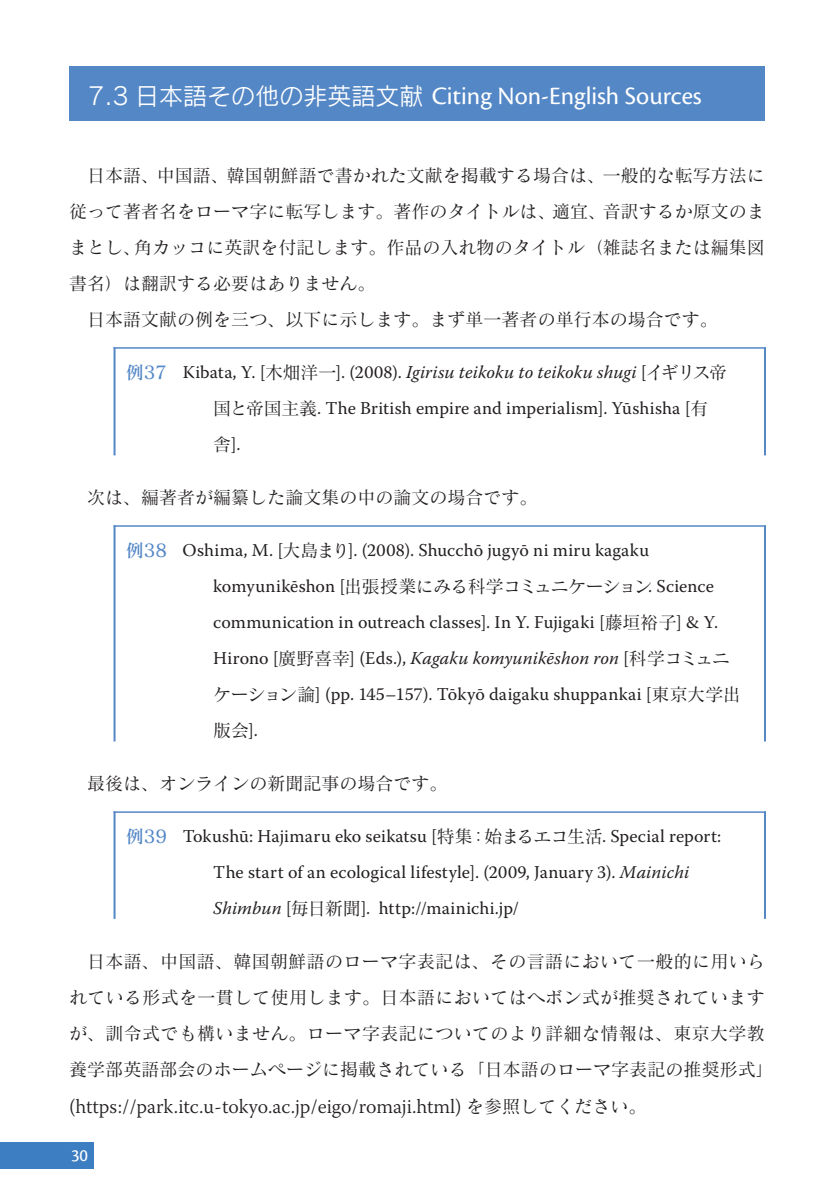
<style>
.page{position:relative;width:834px;height:1186px;background:#fff}
.page>*{position:absolute;margin:0;border:0;box-sizing:border-box;transform-origin:0 0}
.t1{font:26px "Cronos Pro";color:#fff}
.t2{font:300 20px "Warnock Pro";color:#231f20}
.t3{font:18px/36px "Warnock Pro";letter-spacing:.01em;color:#231f20}
.t4{font:18px/36px "Matisse Pro M";color:#231f20;text-align:center}
.t5{font:18px "Cronos Pro Capt";color:#fff}
.s1{font-family:"Rodin Pro M";font-size:24px}
.s2{font-family:"Matisse Pro DB";color:#5487c6}
.s3{font-family:"Matisse Pro M"}
.s4{font-style:italic}
.s5{font-family:"Warnock Pro"}
.s6{font-family:"Matisse Pro M";font-weight:400;font-size:18px}
</style>
<div class="page">
<div style="left:0;top:1142px;width:94px;height:27px;background:#3c7ec1"></div>
<div style="left:69px;top:66px;width:695px;height:55px;background:#5487c6"></div>
<hr style="left:113px;top:347px;width:2px;height:108px;background:#5487c6">
<hr style="left:763px;top:347px;width:2px;height:108px;background:#5487c6">
<hr style="left:113px;top:347px;width:652px;height:2px;background:#5487c6">
<hr style="left:113px;top:525px;width:2px;height:216px;background:#5487c6">
<hr style="left:763px;top:525px;width:2px;height:216px;background:#5487c6">
<hr style="left:113px;top:525px;width:652px;height:2px;background:#5487c6">
<hr style="left:113px;top:811px;width:2px;height:108px;background:#5487c6">
<hr style="left:763px;top:811px;width:2px;height:108px;background:#5487c6">
<hr style="left:113px;top:811px;width:652px;height:2px;background:#5487c6">
<h1 class="t1" style="left:88px;top:81px;width:615px"><span class="s1">7.3 日本語その他の非英語文献</span> Citing Non-English Sources</h1>
<p class="t4" style="left:87px;top:156px;width:679px">日本語、中国語、韓国朝鮮語で書かれた文献を掲載する場合は、一般的な転写方法に</p>
<p class="t4" style="left:69px;top:192px;width:697px">従って著者名をローマ字に転写します。著作のタイトルは、適宜、音訳するか原文のま</p>
<p class="t4" style="left:69px;top:228px;width:697px">まとし、角カッコに英訳を付記します。作品の入れ物のタイトル（雑誌名または編集図</p>
<p class="t4" style="left:69px;top:264px;width:308px">書名）は翻訳する必要はありません。</p>
<p class="t4" style="left:87px;top:300px;width:632px">日本語文献の例を三つ、以下に示します。まず単一著者の単行本の場合です。</p>
<p class="t3" style="left:213px;top:354px;width:515px;text-indent:-87px"><span class="s2">例37</span> Kibata, Y. [<span class="s3">木畑洋一</span>]. (2008). <span class="s4">Igirisu teikoku to teikoku shugi</span> [<span class="s3">イギリス帝国と帝国主義</span>. The British empire and imperialism]. Yūshisha [<span class="s3">有舎</span>].</p>
<p class="t4" style="left:87px;top:478px;width:452px">次は、編著者が編纂した論文集の中の論文の場合です。</p>
<p class="t3" style="left:213px;top:532px;width:529px;text-indent:-87px"><span class="s2">例38</span> Oshima, M. [<span class="s3">大島まり</span>]. (2008). Shucchō jugyō ni miru kagaku komyunikēshon [<span class="s3">出張授業にみる科学コミュニケーション</span>. Science communication in outreach classes]. In Y. Fujigaki [<span class="s3">藤垣裕子</span>] &amp; Y.<br>Hirono [<span class="s3">廣野喜幸</span>] (Eds.), <span class="s4">Kagaku komyunikēshon ron</span> [<span class="s3">科学コミュニケーション論</span>] (pp. 145–157). Tōkyō daigaku shuppankai [<span class="s3">東京大学出</span></p>
<p class="t4" style="left:213px;top:711px;width:46px">版会<span class="s5">].</span></p>
<p class="t4" style="left:87px;top:764px;width:361px">最後は、オンラインの新聞記事の場合です。</p>
<p class="t3" style="left:213px;top:818px;width:509px;text-indent:-87px"><span class="s2">例39</span> Tokushū: Hajimaru eko seikatsu [<span class="s3">特集：始まるエコ生活</span>. Special report:<br>The start of an ecological lifestyle]. (2009, January 3). <span class="s4">Mainichi<br>Shimbun</span> [<span class="s3">毎日新聞</span>]. http://mainichi.jp/</p>
<p class="t4" style="left:69px;top:942px;width:705px">日本語、中国語、韓国朝鮮語のローマ字表記は、その言語において一般的に用いら<br>れている形式を一貫して使用します。日本語においてはヘボン式が推奨されていますが、訓令式でも構いません。ローマ字表記についてのより詳細な情報は、東京大学教養学部英語部会のホームページに掲載されている「日本語のローマ字表記の推奨形式」</p>
<p class="t2" style="left:69px;top:1094px;width:578px">(https://park.itc.u-tokyo.ac.jp/eigo/romaji.html) <span class="s6">を参照してください。</span></p>
<p class="t5" style="left:71px;top:1145px;width:18px">30</p>
</div>
